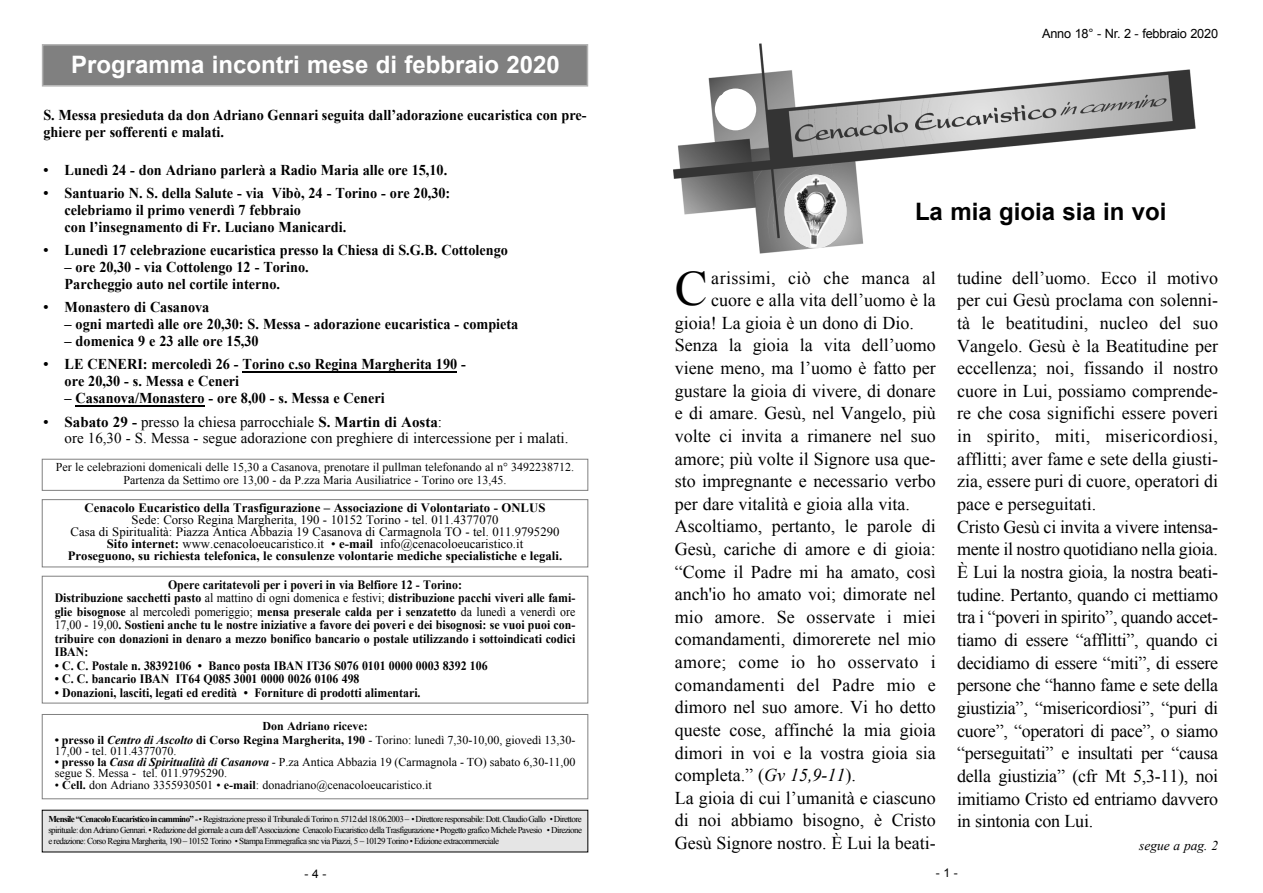
<style>
.page{position:relative;width:1263px;height:893px;background:#fff}
.page>*{position:absolute;margin:0;border:0;box-sizing:border-box;transform-origin:0 0}
.t1{font:49.35px "Times New Roman";color:#000}
.t2{font:700 24px "Arial";color:#fff}
.t3{font:700 24px "Arial";color:#000}
.t4{font:18px/22.6px "Times New Roman";color:#000}
.t5{font:18px "Times New Roman";letter-spacing:.02em;color:#000}
.t6{font:700 15px/17px "Times New Roman";color:#000;scale:.95 1}
.t7{font:15px/17px "Times New Roman";color:#000}
.t8{font:italic 13.5px "Times New Roman";color:#000}
.t9{font:700 12.75px/13.5px "Times New Roman";color:#000;scale:.93 1}
.t10{font:12.75px/12px "Times New Roman";color:#000;text-align:center}
.t11{font:700 12.75px "Times New Roman";color:#000}
.t12{font:12.75px "Arial";letter-spacing:-.015em;color:#000}
.t13{font:12px/11.2px "Times New Roman";color:#000}
.t14{font:700 12px "Times New Roman";color:#000}
.t15{font:12px "Arial";color:#000}
.t16{font:9px/10.8px "Times New Roman";letter-spacing:-.065em;color:#000;text-align:justify}
.s1{font-weight:700}
.s2{font-weight:400}
.s3{font-weight:700;font-style:italic}
.s4{font-style:italic}
</style>
<div class="page">
<img style="left:673px;top:43px;width:523px;height:210px">
<hr style="left:243px;top:371px;width:214px;height:1px;background:#000">
<hr style="left:76px;top:405px;width:129px;height:1px;background:#000">
<svg style="left:715px;top:88px;width:41px;height:42px"></svg>
<img style="left:785px;top:175px;width:61px;height:73px">
<div style="left:43px;top:46px;width:544px;height:39px;background:#808080"></div>
<div style="left:42px;top:44px;width:546px;height:43px;border:2px solid #b2b2b2"></div>
<div style="left:42px;top:499px;width:546px;height:68px;border:1px solid #808080"></div>
<div style="left:42px;top:459px;width:546px;height:31px;border:1px solid #808080"></div>
<div style="left:42px;top:576px;width:546px;height:127px;border:1px solid #808080"></div>
<div style="left:43px;top:810px;width:544px;height:41px;background:#e5e5e5"></div>
<div style="left:42px;top:714px;width:546px;height:85px;border:1px solid #808080"></div>
<h2 class="t2" style="left:71px;top:51px;width:490px">Programma incontri mese di febbraio 2020</h2>
<p class="t6" style="left:43px;top:106px;width:573px">S. Messa presieduta da don Adriano Gennari seguita dall’adorazione eucaristica con pre&shy;ghiere per sofferenti e malati.</p>
<p class="t6" style="left:43px;top:161px;width:427px">• Lunedì 24 - don Adriano parlerà a Radio Maria alle ore 15,10.</p>
<p class="t6" style="left:65px;top:184px;width:408px;text-indent:-21px">• Santuario N. S. della Salute - via Vibò, 24 - Torino - ore 20,30: celebriamo il primo venerdì 7 febbraio<br>con l’insegnamento di Fr. Luciano Manicardi.</p>
<p class="t6" style="left:43px;top:242px;width:491px">• Lunedì 17 celebrazione eucaristica presso la Chiesa di S.G.B. Cottolengo</p>
<p class="t6" style="left:65px;top:258px;width:259px">– ore 20,30 - via Cottolengo 12 - Torino.<br>Parcheggio auto nel cortile interno.</p>
<p class="t6" style="left:43px;top:299px;width:176px">• Monastero di Casanova</p>
<p class="t6" style="left:65px;top:316px;width:479px">– ogni martedì alle ore 20,30: S. Messa - adorazione eucaristica - compieta</p>
<p class="t6" style="left:65px;top:332px;width:206px">– domenica 9 e 23 alle ore 15,30</p>
<p class="t6" style="left:65px;top:356px;width:424px;text-indent:-21px">• LE CENERI: mercoledì 26 - Torino c.so Regina Margherita 190 - ore 20,30 - s. Messa e Ceneri</p>
<p class="t6" style="left:65px;top:390px;width:339px">– Casanova/Monastero - ore 8,00 - s. Messa e Ceneri</p>
<p class="t7" style="left:65px;top:413px;width:505px;text-indent:-21px"><span class="s1">• Sabato 29 -</span> presso la chiesa parrocchiale <span class="s1">S. Martin di Aosta</span>:<br>ore 16,30 - S. Messa - segue adorazione con preghiere di intercessione per i malati.</p>
<p class="t13" style="left:56px;top:461px;width:520px;line-height:12.8px;text-align:center">Per le celebrazioni domenicali delle 15,30 a Casanova, prenotare il pullman telefonando al n° 3492238712.<br>Partenza da Settimo ore 13,00 - da P.zza Maria Ausiliatrice - Torino ore 13,45.</p>
<p class="t11" style="left:85px;top:501px;width:462px">Cenacolo Eucaristico della Trasfigurazione – Associazione di Volontariato - ONLUS</p>
<p class="t10" style="left:68px;top:514px;width:496px">Sede: Corso Regina Margherita, 190 - 10152 Torino - tel. 011.4377070<br>Casa di Spiritualità: Piazza Antica Abbazia 19 Casanova di Carmagnola TO - tel. 011.9795290<br><span class="s1">Sito internet:</span> www.cenacoloeucaristico.it • <span class="s1">e-mail</span> info@cenacoloeucaristico.it<br><span class="s1">Proseguono, su richiesta telefonica, le consulenze volontarie mediche specialistiche e legali.</span></p>
<p class="t9" style="left:55px;top:577px;width:561px;text-indent:113px">Opere caritatevoli per i poveri in via Belfiore 12 - Torino:<br>Distribuzione sacchetti pasto <span class="s2">al mattino di ogni domenica e festivi;</span> distribuzione pacchi viveri alle fami&shy;glie bisognose <span class="s2">al mercoledì pomeriggio;</span> mensa preserale calda per i senzatetto <span class="s2">da lunedì a venerdì ore 17,00 - 19,00</span>. Sostieni anche tu le nostre iniziative a favore dei poveri e dei bisognosi: se vuoi puoi con&shy;tribuire con donazioni in denaro a mezzo bonifico bancario o postale utilizzando i sottoindicati codici IBAN:</p>
<p class="t9" style="left:55px;top:658px;width:467px">• C. C. Postale n. 38392106 • Banco posta IBAN IT36 S076 0101 0000 0003 8392 106</p>
<p class="t9" style="left:55px;top:672px;width:329px">• C. C. bancario IBAN IT64 Q085 3001 0000 0026 0106 498</p>
<p class="t9" style="left:55px;top:685px;width:395px">• Donazioni, lasciti, legati ed eredità • Forniture di prodotti alimentari.</p>
<p class="t14" style="left:262px;top:719px;width:107px">Don Adriano riceve:</p>
<p class="t13" style="left:55px;top:734px;width:522px"><span class="s1">• presso il</span> <span class="s3">Centro di Ascolto</span> <span class="s1">di Corso Regina Margherita, 190</span> - Torino: lunedì 7,30-10,00, giovedì 13,30-<br>17,00 - tel. 011.4377070.</p>
<p class="t13" style="left:55px;top:756px;width:522px"><span class="s1">• presso la</span> <span class="s3">Casa di Spiritualità di Casanova</span> - P.za Antica Abbazia 19 (Carmagnola - TO) sabato 6,30-11,00 segue S. Messa - tel. 011.9795290.</p>
<p class="t13" style="left:55px;top:779px;width:379px">• <span class="s1">Cell.</span> don Adriano 3355930501 • <span class="s1">e-mail</span>: donadriano@cenacoloeucaristico.it</p>
<p class="t16" style="left:48px;top:814px;width:535px"><span class="s1">Mensile “Cenacolo Eucaristico in cammino” -</span> • Registrazione presso il Tribunale di Torino n. 5712 del 18.06.2003 – • Direttore responsabile: Dott. Claudio Gallo • Direttore spirituale: don Adriano Gennari. • Redazione del giornale a cura dell’Associazione Cenacolo Eucaristico della Trasfigurazione • Progetto grafico Michele Pavesio • Direzione e redazione: Corso Regina Margherita, 190 – 10152 Torino • Stampa Emmegrafica snc via Piazzi, 5 – 10129 Torino • Edizione extracommerciale</p>
<p class="t15" style="left:304px;top:866px;width:24px">- 4 -</p>
<p class="t12" style="left:1042px;top:26px;width:178px">Anno 18° - Nr. 2 - febbraio 2020</p>
<h2 class="t3" style="left:915px;top:199px;width:253px">La mia gioia sia in voi</h2>
<h1 class="t1" style="left:675px;top:261px;width:34px">C</h1>
<p class="t5" style="left:711px;top:267px;width:226px">arissimi, ciò che manca al</p>
<p class="t4" style="left:711px;top:289px;width:226px">cuore e alla vita dell’uomo è la</p>
<p class="t4" style="left:675px;top:311px;width:241px">gioia! La gioia è un dono di Dio.</p>
<p class="t4" style="left:675px;top:334px;width:263px">Senza la gioia la vita dell’uomo</p>
<p class="t4" style="left:675px;top:356px;width:263px">viene meno, ma l’uomo è fatto per</p>
<p class="t4" style="left:675px;top:379px;width:263px">gustare la gioia di vivere, di donare</p>
<p class="t4" style="left:675px;top:402px;width:263px">e di amare. Gesù, nel Vangelo, più</p>
<p class="t4" style="left:675px;top:424px;width:263px">volte ci invita a rimanere nel suo</p>
<p class="t4" style="left:675px;top:447px;width:263px">amore; più volte il Signore usa que-</p>
<p class="t4" style="left:675px;top:469px;width:263px">sto impregnante e necessario verbo</p>
<p class="t4" style="left:675px;top:492px;width:237px">per dare vitalità e gioia alla vita.</p>
<p class="t4" style="left:675px;top:515px;width:263px">Ascoltiamo, pertanto, le parole di</p>
<p class="t4" style="left:675px;top:537px;width:263px">Gesù, cariche di amore e di gioia:</p>
<p class="t4" style="left:675px;top:560px;width:263px">“Come il Padre mi ha amato, così</p>
<p class="t4" style="left:675px;top:583px;width:263px">anch'io ho amato voi; dimorate nel</p>
<p class="t4" style="left:675px;top:605px;width:263px">mio amore. Se osservate i miei</p>
<p class="t4" style="left:675px;top:628px;width:263px">comandamenti, dimorerete nel mio</p>
<p class="t5" style="left:675px;top:652px;width:263px">amore; come io ho osservato i</p>
<p class="t5" style="left:675px;top:674px;width:263px">comandamenti del Padre mio e</p>
<p class="t4" style="left:675px;top:696px;width:263px">dimoro nel suo amore. Vi ho detto</p>
<p class="t4" style="left:675px;top:718px;width:263px">queste cose, affinché la mia gioia</p>
<p class="t4" style="left:675px;top:741px;width:263px">dimori in voi e la vostra gioia sia</p>
<p class="t4" style="left:675px;top:763px;width:183px">completa.” (<span class="s4">Gv 15,9-11</span>).</p>
<p class="t4" style="left:675px;top:786px;width:263px">La gioia di cui l’umanità e ciascuno</p>
<p class="t4" style="left:675px;top:809px;width:263px">di noi abbiamo bisogno, è Cristo</p>
<p class="t4" style="left:675px;top:831px;width:263px">Gesù Signore nostro. È Lui la beati-</p>
<p class="t4" style="left:957px;top:266px;width:263px">tudine dell’uomo. Ecco il motivo per cui Gesù proclama con solenni&shy;tà le beatitudini, nucleo del suo Vangelo. Gesù è la Beatitudine per eccellenza; noi, fissando il nostro cuore in Lui, possiamo comprende&shy;re che cosa significhi essere poveri in spirito, miti, misericordiosi, afflitti; aver fame e sete della giusti&shy;zia, essere puri di cuore, operatori di pace e perseguitati.<br>Cristo Gesù ci invita a vivere intensa&shy;mente il nostro quotidiano nella gioia.<br>È Lui la nostra gioia, la nostra beati&shy;tudine. Pertanto, quando ci mettiamo tra i “poveri in spirito”, quando accet&shy;tiamo di essere “afflitti”, quando ci decidiamo di essere “miti”, di essere persone che “hanno fame e sete della giustizia”, “misericordiosi”, “puri di cuore”, “operatori di pace”, o siamo “perseguitati” e insultati per “causa della giustizia” (cfr Mt 5,3-11), noi imitiamo Cristo ed entriamo davvero in sintonia con Lui.</p>
<p class="t8" style="left:1139px;top:838px;width:80px">segue a pag. 2</p>
<p class="t15" style="left:936px;top:865px;width:24px">- 1 -</p>
</div>
